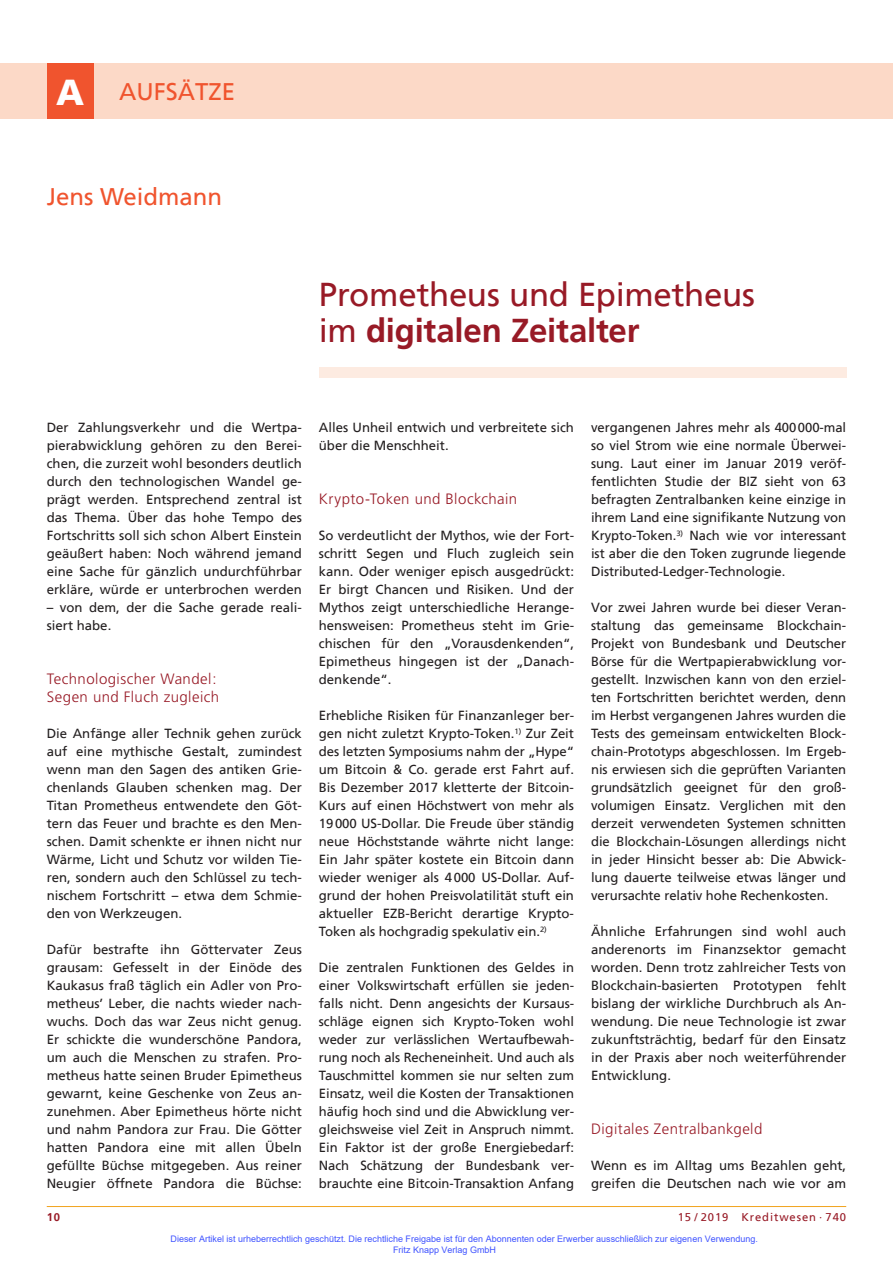
<style>
.page{position:relative;width:893px;height:1263px;background:#fff}
.page>*{position:absolute;margin:0;border:0;box-sizing:border-box;transform-origin:0 0}
.t1{font:33px/36px "Frutiger";letter-spacing:-.01em;color:#981a26}
.t2{font:24px "Frutiger";color:#f0542e}
.t3{font:300 15px/18px "Frutiger";letter-spacing:.03em;color:#981a26}
.t4{font:13.2px/18px "Frutiger";color:#231f20;text-align:justify}
.t5{font:11.25px "Frutiger";letter-spacing:.08em;color:#981a26}
.t6{font:700 11.25px "Frutiger";color:#981a26}
.t7{font:9px/10.8px "Arial";color:#4054ff}
.s1{font-weight:900;font-size:36px;color:#fff}
.s2{font-weight:700}
</style>
<div class="page">
<div style="left:319px;top:368px;width:527px;height:10px;background:#fdebe1"></div>
<hr style="left:47px;top:1206px;width:799px;height:1px;background:#f1a31e">
<div style="left:0;top:64px;width:893px;height:55px;background:#fcd9c7"></div>
<div style="left:47px;top:64px;width:47px;height:55px;background:#f0542e"></div>
<h2 class="t2" style="left:56px;top:81px;width:180px"><span class="s1">A</span> AUFSÄTZE</h2>
<h2 class="t2" style="left:47px;top:186px;width:177px">Jens Weidmann</h2>
<h1 class="t1" style="left:319px;top:278px;width:438px">Prometheus und Epimetheus im <span class="s2">digitalen Zeitalter</span></h1>
<p class="t4" style="left:47px;top:419px;width:257px">Der Zahlungsverkehr und die Wertpa&shy;pierabwicklung gehören zu den Berei&shy;chen, die zurzeit wohl besonders deutlich durch den technologischen Wandel ge&shy;prägt werden. Entsprechend zentral ist das Thema. Über das hohe Tempo des Fortschritts soll sich schon Albert Einstein geäußert haben: Noch während jemand eine Sache für gänzlich undurchführbar erkläre, würde er unterbrochen werden</p>
<p class="t4" style="left:47px;top:599px;width:257px">– von dem, der die Sache gerade reali&shy;siert habe.</p>
<p class="t3" style="left:47px;top:670px;width:174px">Technologischer Wandel:<br>Segen und Fluch zugleich</p>
<p class="t4" style="left:47px;top:725px;width:257px">Die Anfänge aller Technik gehen zurück auf eine mythische Gestalt, zumindest wenn man den Sagen des antiken Grie&shy;chenlands Glauben schenken mag. Der Titan Prometheus entwendete den Göt&shy;tern das Feuer und brachte es den Men&shy;schen. Damit schenkte er ihnen nicht nur Wärme, Licht und Schutz vor wilden Tie&shy;ren, sondern auch den Schlüssel zu tech&shy;nischem Fortschritt – etwa dem Schmie&shy;den von Werkzeugen.</p>
<p class="t4" style="left:47px;top:941px;width:257px">Dafür bestrafte ihn Göttervater Zeus grausam: Gefesselt in der Einöde des Kaukasus fraß täglich ein Adler von Pro&shy;metheus’ Leber, die nachts wieder nach&shy;wuchs. Doch das war Zeus nicht genug.<br>Er schickte die wunderschöne Pandora, um auch die Menschen zu strafen. Pro&shy;metheus hatte seinen Bruder Epimetheus gewarnt, keine Geschenke von Zeus an&shy;zunehmen. Aber Epimetheus hörte nicht und nahm Pandora zur Frau. Die Götter hatten Pandora eine mit allen Übeln gefüllte Büchse mitgegeben. Aus reiner Neugier öffnete Pandora die Büchse:</p>
<p class="t4" style="left:319px;top:419px;width:257px">Alles Unheil entwich und verbreitete sich über die Menschheit.</p>
<p class="t3" style="left:319px;top:490px;width:200px">Krypto-Token und Blockchain</p>
<p class="t4" style="left:319px;top:527px;width:257px">So verdeutlicht der Mythos, wie der Fort&shy;schritt Segen und Fluch zugleich sein kann. Oder weniger episch ausgedrückt:<br>Er birgt Chancen und Risiken. Und der Mythos zeigt unterschiedliche Herange&shy;hensweisen: Prometheus steht im Grie&shy;chischen für den „Vorausdenkenden“, Epimetheus hingegen ist der „Danach&shy;denkende“.</p>
<p class="t4" style="left:319px;top:707px;width:257px">Erhebliche Risiken für Finanzanleger ber&shy;gen nicht zuletzt Krypto-Token.<sup>1)</sup> Zur Zeit des letzten Symposiums nahm der „Hype“ um Bitcoin &amp; Co. gerade erst Fahrt auf.<br>Bis Dezember 2017 kletterte der Bitcoin-Kurs auf einen Höchstwert von mehr als 19000 US-Dollar. Die Freude über ständig neue Höchststande währte nicht lange:<br>Ein Jahr später kostete ein Bitcoin dann wieder weniger als 4000 US-Dollar. Auf&shy;grund der hohen Preisvolatilität stuft ein aktueller EZB-Bericht derartige Krypto-Token als hochgradig spekulativ ein.<sup>2)</sup></p>
<p class="t4" style="left:319px;top:959px;width:257px">Die zentralen Funktionen des Geldes in einer Volkswirtschaft erfüllen sie jeden&shy;falls nicht. Denn angesichts der Kursaus&shy;schläge eignen sich Krypto-Token wohl weder zur verlässlichen Wertaufbewah&shy;rung noch als Recheneinheit. Und auch als Tauschmittel kommen sie nur selten zum Einsatz, weil die Kosten der Transaktionen häufig hoch sind und die Abwicklung ver&shy;gleichsweise viel Zeit in Anspruch nimmt.<br>Ein Faktor ist der große Energiebedarf:<br>Nach Schätzung der Bundesbank ver&shy;brauchte eine Bitcoin-Transaktion Anfang</p>
<p class="t4" style="left:591px;top:419px;width:257px">vergangenen Jahres mehr als 400000-mal so viel Strom wie eine normale Überwei&shy;sung. Laut einer im Januar 2019 veröf&shy;fentlichten Studie der BIZ sieht von 63 befragten Zentralbanken keine einzige in ihrem Land eine signifikante Nutzung von Krypto-Token.<sup>3)</sup> Nach wie vor interessant ist aber die den Token zugrunde liegende Distributed-Ledger-Technologie.</p>
<p class="t4" style="left:591px;top:599px;width:257px">Vor zwei Jahren wurde bei dieser Veran&shy;staltung das gemeinsame Blockchain-Projekt von Bundesbank und Deutscher Börse für die Wertpapierabwicklung vor&shy;gestellt. Inzwischen kann von den erziel&shy;ten Fortschritten berichtet werden, denn im Herbst vergangenen Jahres wurden die Tests des gemeinsam entwickelten Block&shy;chain-Prototyps abgeschlossen. Im Ergeb&shy;nis erwiesen sich die geprüften Varianten grundsätzlich geeignet für den groß&shy;volumigen Einsatz. Verglichen mit den derzeit verwendeten Systemen schnitten die Blockchain-Lösungen allerdings nicht in jeder Hinsicht besser ab: Die Abwick&shy;lung dauerte teilweise etwas länger und verursachte relativ hohe Rechenkosten.</p>
<p class="t4" style="left:591px;top:923px;width:257px">Ähnliche Erfahrungen sind wohl auch anderenorts im Finanzsektor gemacht worden. Denn trotz zahlreicher Tests von Blockchain-basierten Prototypen fehlt bislang der wirkliche Durchbruch als An&shy;wendung. Die neue Technologie ist zwar zukunftsträchtig, bedarf für den Einsatz in der Praxis aber noch weiterführender Entwicklung.</p>
<p class="t3" style="left:591px;top:1120px;width:173px">Digitales Zentralbankgeld</p>
<p class="t4" style="left:591px;top:1157px;width:257px">Wenn es im Alltag ums Bezahlen geht, greifen die Deutschen nach wie vor am</p>
<p class="t6" style="left:47px;top:1211px;width:15px">10</p>
<p class="t5" style="left:678px;top:1211px;width:170px">15 / 2019 Kreditwesen · 740</p>
<p class="t7" style="left:393px;top:1233px;width:366px;text-indent:-223px">Dieser Artikel ist urheberrechtlich geschützt. Die rechtliche Freigabe ist für den Abonnenten oder Erwerber ausschließlich zur eigenen Verwendung.<br>Fritz Knapp Verlag GmbH</p>
</div>
